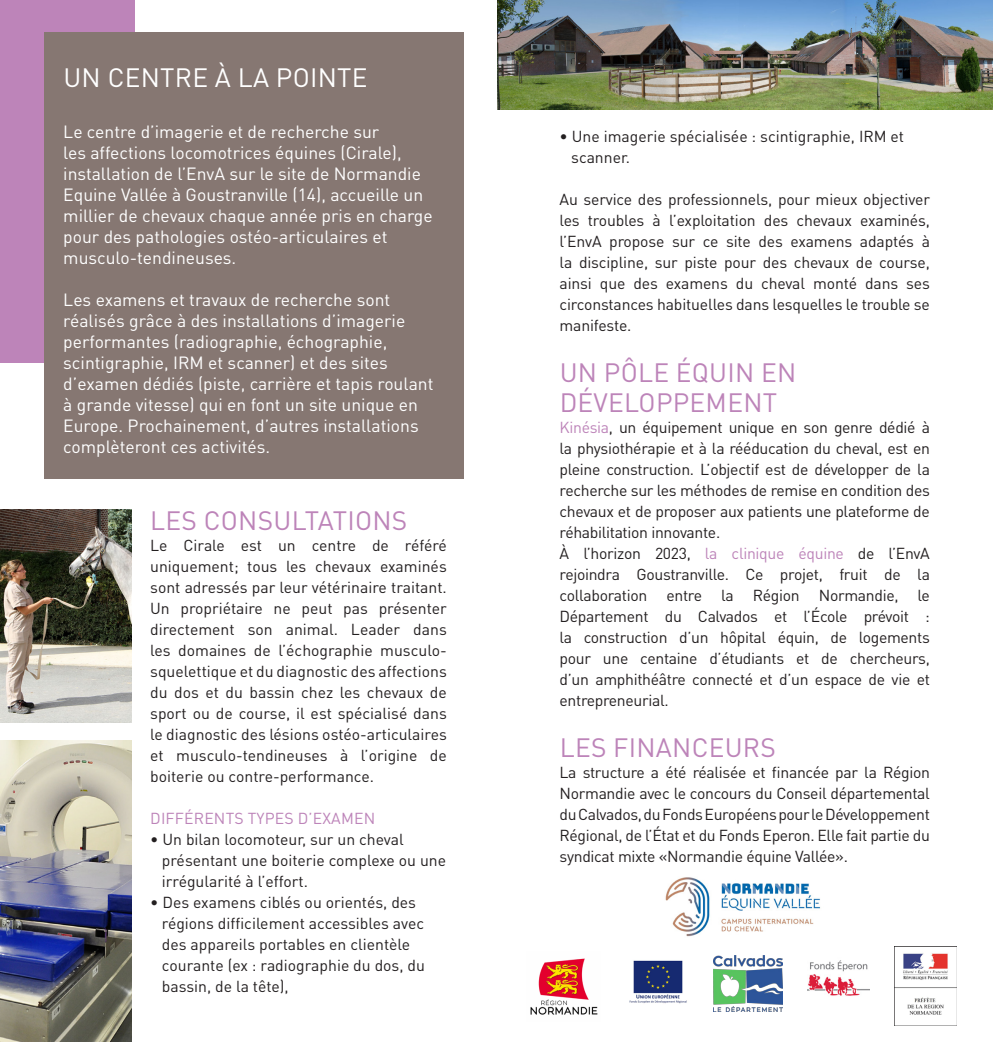
<style>
.page{position:relative;width:993px;height:1042px;background:#fff}
.page>*{position:absolute;margin:0;border:0;box-sizing:border-box;transform-origin:0 0}
.t1{font:26.25px/29.8px "DINOT";letter-spacing:.01em;color:#bd84b9}
.t2{font:26.25px "DINOT";letter-spacing:.01em;color:#fff}
.t3{font:17.5px/21px "DINOT";color:#fff}
.t4{font:15.75px/21px "DINOT";color:#231f20;text-align:justify}
.t5{font:15.75px "DINOT";letter-spacing:.01em;color:#bd84b9}
.s1{color:#bd84b9}
</style>
<div class="page">
<div style="left:0;top:0;width:134px;height:362px;background:#bd84b9"></div>
<div style="left:45px;top:32px;width:419px;height:447px;background:#867772"></div>
<img style="left:0;top:510px;width:132px;height:213px">
<img style="left:0;top:740px;width:132px;height:302px">
<img style="left:497px;top:0;width:495px;height:110px">
<img style="left:713px;top:955px;width:68px;height:56px">
<img style="left:807px;top:960px;width:62px;height:36px">
<img style="left:665px;top:877px;width:156px;height:60px">
<img style="left:894px;top:946px;width:62px;height:79px">
<img style="left:530px;top:958px;width:68px;height:57px">
<img style="left:629px;top:960px;width:58px;height:44px">
<p class="t2" style="left:63px;top:60px;width:306px">UN CENTRE À LA POINTE</p>
<p class="t3" style="left:63px;top:120px;width:371px">Le centre d’imagerie et de recherche sur<br>les affections locomotrices équines (Cirale), installation de l’EnvA sur le site de Normandie Equine Vallée à Goustranville (14), accueille un millier de chevaux chaque année pris en charge pour des pathologies ostéo-articulaires et musculo-tendineuses.</p>
<p class="t3" style="left:63px;top:288px;width:371px">Les examens et travaux de recherche sont réalisés grâce à des installations d’imagerie performantes (radiographie, échographie, scintigraphie, IRM et scanner) et des sites d’examen dédiés (piste, carrière et tapis roulant à grande vitesse) qui en font un site unique en Europe. Prochainement, d’autres installations complèteront ces activités.</p>
<p class="t1" style="left:150px;top:504px;width:258px">LES CONSULTATIONS</p>
<p class="t4" style="left:150px;top:534px;width:298px">Le Cirale est un centre de référé uniquement; tous les chevaux examinés sont adressés par leur vétérinaire traitant.<br>Un propriétaire ne peut pas présenter directement son animal. Leader dans les domaines de l’échographie musculo&shy;squelettique et du diagnostic des affections du dos et du bassin chez les chevaux de sport ou de course, il est spécialisé dans le diagnostic des lésions ostéo-articulaires et musculo-tendineuses à l’origine de boiterie ou contre-performance.</p>
<p class="t5" style="left:150px;top:807px;width:226px">DIFFÉRENTS TYPES D’EXAMEN</p>
<p class="t4" style="left:150px;top:828px;width:255px">• Un bilan locomoteur, sur un cheval</p>
<p class="t4" style="left:162px;top:849px;width:285px">présentant une boiterie complexe ou une</p>
<p class="t4" style="left:162px;top:870px;width:147px">irrégularité à l’effort.</p>
<p class="t4" style="left:150px;top:891px;width:267px">• Des examens ciblés ou orientés, des</p>
<p class="t4" style="left:162px;top:912px;width:263px">régions difficilement accessibles avec</p>
<p class="t4" style="left:162px;top:933px;width:249px">des appareils portables en clientèle</p>
<p class="t4" style="left:162px;top:954px;width:264px">courante (ex : radiographie du dos, du</p>
<p class="t4" style="left:162px;top:975px;width:128px">bassin, de la tête),</p>
<p class="t4" style="left:559px;top:126px;width:346px">• Une imagerie spécialisée : scintigraphie, IRM et</p>
<p class="t4" style="left:571px;top:147px;width:60px">scanner.</p>
<p class="t4" style="left:559px;top:189px;width:372px">Au service des professionnels, pour mieux objectiver les troubles à l’exploitation des chevaux examinés, l’EnvA propose sur ce site des examens adaptés à la discipline, sur piste pour des chevaux de course, ainsi que des examens du cheval monté dans ses circonstances habituelles dans lesquelles le trouble se manifeste.</p>
<p class="t1" style="left:559px;top:357px;width:238px">UN PÔLE ÉQUIN EN<br>DÉVELOPPEMENT</p>
<p class="t4" style="left:559px;top:416px;width:372px"><span class="s1">Kinésia</span>, un équipement unique en son genre dédié à la physiothérapie et à la rééducation du cheval, est en pleine construction. L’objectif est de développer de la recherche sur les méthodes de remise en condition des chevaux et de proposer aux patients une plateforme de réhabilitation innovante.</p>
<p class="t4" style="left:559px;top:542px;width:372px">À l’horizon 2023, <span class="s1">la clinique équine</span> de l’EnvA rejoindra Goustranville. Ce projet, fruit de la collaboration entre la Région Normandie, le Département du Calvados et l’École prévoit : la construction d’un hôpital équin, de logements pour une centaine d’étudiants et de chercheurs, d’un amphithéâtre connecté et d’un espace de vie et entrepreneurial.</p>
<p class="t1" style="left:559px;top:731px;width:218px">LES FINANCEURS</p>
<p class="t4" style="left:559px;top:761px;width:372px">La structure a été réalisée et financée par la Région Normandie avec le concours du Conseil départemental du Calvados, du Fonds Européens pour le Développement Régional, de l’État et du Fonds Eperon. Elle fait partie du syndicat mixte «Normandie équine Vallée».</p>
</div>
